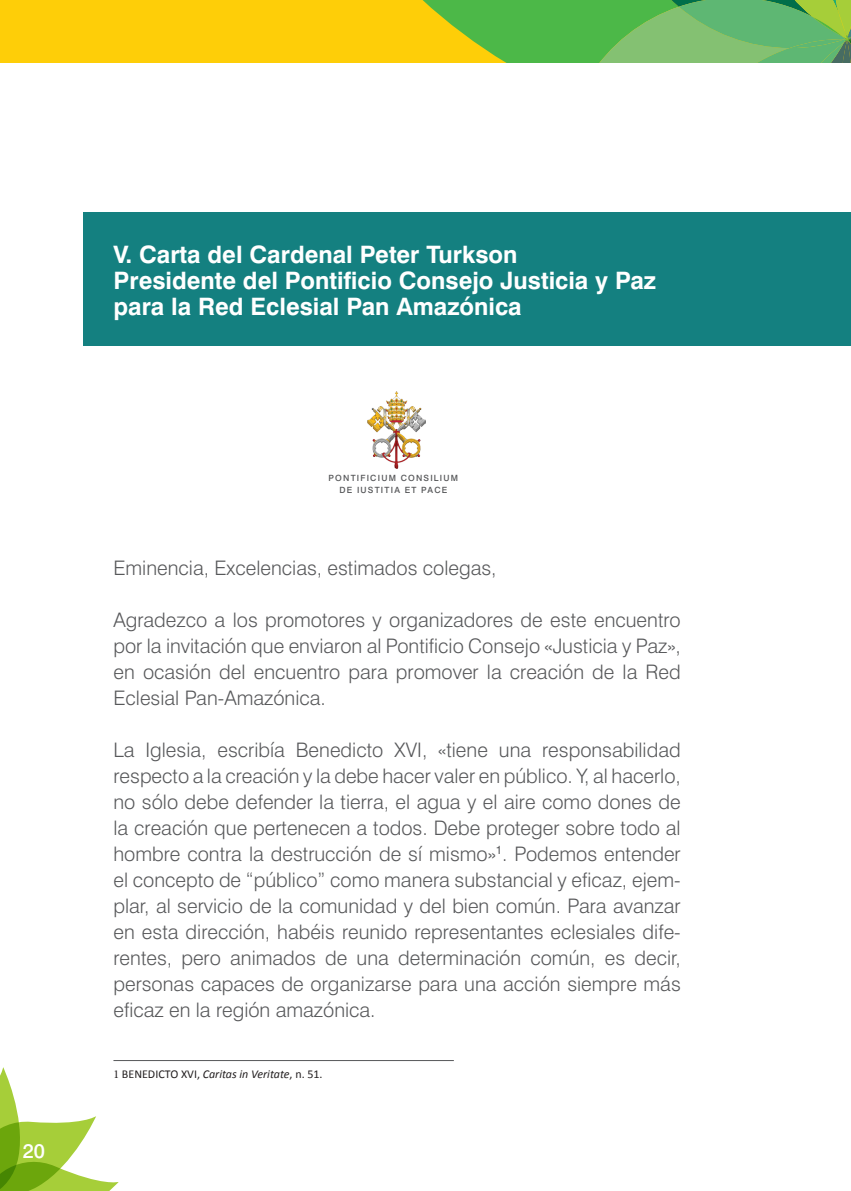
<style>
.page{position:relative;width:851px;height:1191px;background:#fff}
.page>*{position:absolute;margin:0;border:0;box-sizing:border-box;transform-origin:0 0}
.t1{font:700 24px/26px "Swiss 721 BT";color:#fff}
.t2{font:300 20px/26px "Swiss 721 BT";color:#57585a;text-align:justify}
.t3{font:500 20px "Swiss 721 BT";color:#fff}
.t4{font:12px "Calibri";color:#231f20}
.t5{font:500 8.6px/11.2px "Swiss 721 BT";letter-spacing:.14em;color:#57585a;text-align:center}
.s1{font-family:"Minion Pro"}
.s2{font-style:italic}
</style>
<div class="page">
<svg style="left:0;top:1067px;width:119px;height:124px"></svg>
<div style="left:0;top:0;width:850px;height:63px;background:#fece08"></div>
<svg style="left:422px;top:0;width:429px;height:63px"></svg>
<div style="left:83px;top:213px;width:767px;height:133px;background:#148080"></div>
<hr style="left:113px;top:1060px;width:341px;height:1px;background:#57585a">
<img style="left:368px;top:391px;width:57px;height:78px">
<p class="t3" style="left:23px;top:1139px;width:24px">20</p>
<p class="t1" style="left:113px;top:241px;width:544px">V. Carta del Cardenal Peter Turkson<br>Presidente del Pontificio Consejo Justicia y Paz para la Red Eclesial Pan Amazónica</p>
<p class="t5" style="left:328px;top:472px;width:131px">PONTIFICIUM CONSILIUM<br>DE IUSTITIA ET PACE</p>
<p class="t2" style="left:113px;top:554px;width:384px">Eminencia, Excelencias, estimados colegas,</p>
<p class="t2" style="left:113px;top:606px;width:568px">Agradezco a los promotores y organizadores de este encuentro por la invitación que enviaron al Pontificio Consejo «Justicia y Paz», en ocasión del encuentro para promover la creación de la Red Eclesial Pan-Amazónica.</p>
<p class="t2" style="left:113px;top:736px;width:568px">La Iglesia, escribía Benedicto XVI, «tiene una responsabilidad respecto a la creación y la debe hacer valer en público. Y, al hacerlo, no sólo debe defender la tierra, el agua y el aire como dones de la creación que pertenecen a todos. Debe proteger sobre todo al hombre contra la destrucción de sí mismo»<sup>1</sup>. Podemos entender el concepto de “público” como manera substancial y eficaz, ejem&shy;plar, al servicio de la comunidad y del bien común. Para avanzar en esta dirección, habéis reunido representantes eclesiales dife&shy;rentes, pero animados de una determinación común, es decir, personas capaces de organizarse para una acción siempre más eficaz en la región amazónica.</p>
<p class="t4" style="left:113px;top:1066px;width:211px"><span class="s1">1</span> BENEDICTO XVI, <span class="s2">Caritas in Veritate</span>, n. 51.</p>
</div>
